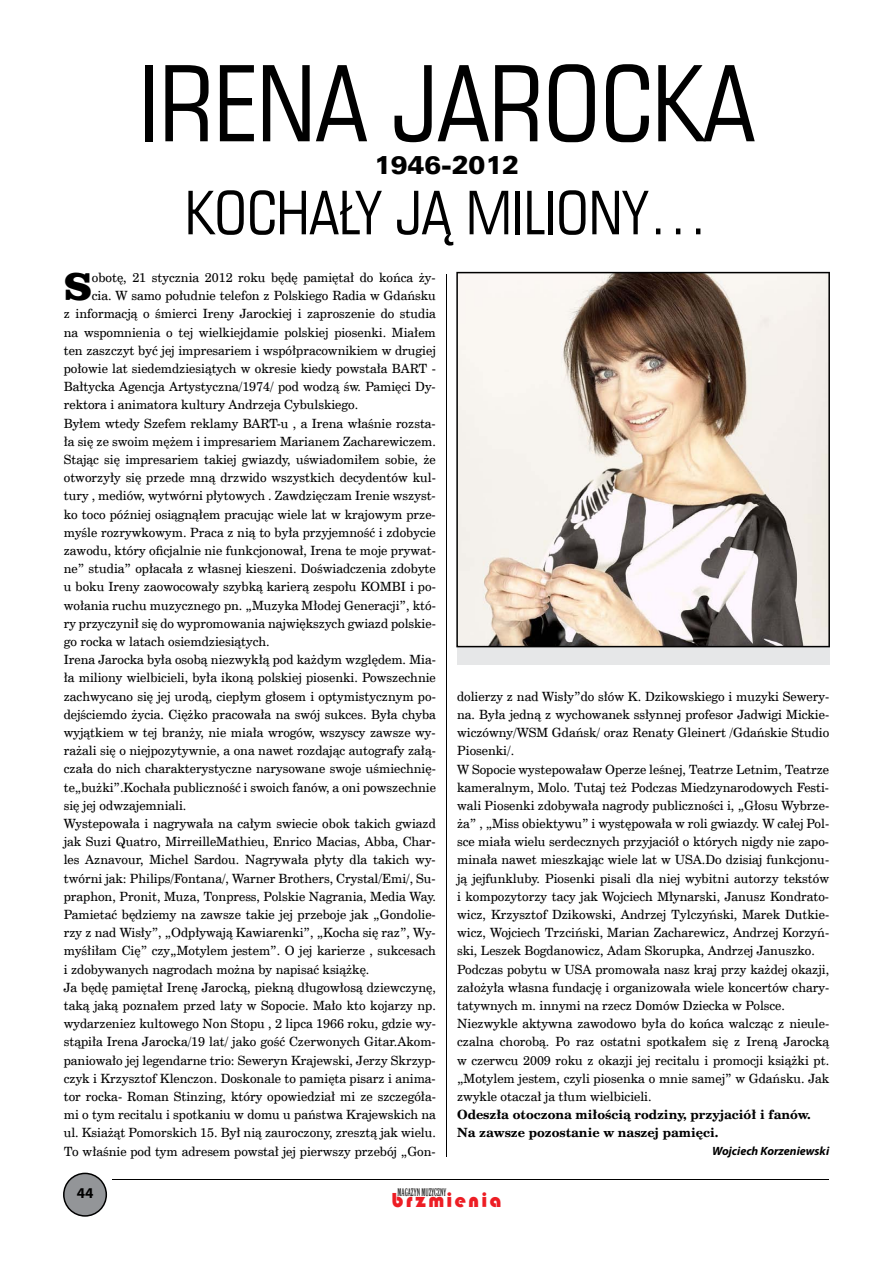
<style>
.page{position:relative;width:893px;height:1263px;background:#fff}
.page>*{position:absolute;margin:0;border:0;box-sizing:border-box;transform-origin:0 0}
.t1{font:105px "Square 721 Cn EU";color:#000}
.t2{font:60px "Square 721 Cn EU";color:#000}
.t3{font:39.9px "Clarendon Blk EU";color:#000}
.t4{font:25.5px "Zurich Blk EU";color:#000}
.t5{font:19.5px "Blippo Blk EU";letter-spacing:.14em;color:#ed1d24}
.t6{font:700 15px "Myriad Pro";color:#000}
.t7{font:12.75px/18.1px "Cent Schbook EU";color:#000}
.t8{font:700 12.75px/18.1px "Cent Schbook EU";color:#000}
.t9{font:italic 700 12px "Myriad Pro";color:#000}
.t10{font:10.5px "Latin X Cn EU";color:#000;scale:.9 1}
</style>
<div class="page">
<hr style="left:113px;top:1179px;width:716px;height:1px;background:#000">
<svg style="left:63px;top:1173px;width:44px;height:44px"></svg>
<hr style="left:446px;top:274px;width:1px;height:883px;background:#000">
<div style="left:457px;top:629px;width:372px;height:36px;background:#e6e7e8"></div>
<svg style="left:456px;top:272px;width:374px;height:375px"></svg>
<h1 class="t1" style="left:138px;top:39px;width:618px">IRENA JAROCKA</h1>
<h3 class="t4" style="left:374px;top:149px;width:146px">1946-2012</h3>
<h2 class="t2" style="left:185px;top:176px;width:525px">KOCHAŁY JĄ MILIONY…</h2>
<h3 class="t3" style="left:64px;top:262px;width:30px">S</h3>
<p class="t7" style="left:92px;top:269px;width:345px">obotę, 21 stycznia 2012 roku będę pamiętał do końca ży-</p>
<p class="t7" style="left:92px;top:287px;width:345px">cia. W samo południe telefon z Polskiego Radia w Gdańsku</p>
<p class="t7" style="left:64px;top:305px;width:374px">z informacją o śmierci Ireny Jarockiej i zaproszenie do studia</p>
<p class="t7" style="left:64px;top:323px;width:374px">na wspomnienia o tej wielkiejdamie polskiej piosenki. Miałem</p>
<p class="t7" style="left:64px;top:342px;width:374px">ten zaszczyt być jej impresariem i współpracownikiem w drugiej</p>
<p class="t7" style="left:64px;top:360px;width:374px">połowie lat siedemdziesiątych w okresie kiedy powstała BART -</p>
<p class="t7" style="left:64px;top:378px;width:374px">Bałtycka Agencja Artystyczna/1974/ pod wodzą św. Pamięci Dy-</p>
<p class="t7" style="left:64px;top:396px;width:296px">rektora i animatora kultury Andrzeja Cybulskiego.</p>
<p class="t7" style="left:64px;top:414px;width:374px">Byłem wtedy Szefem reklamy BART-u , a Irena właśnie rozsta-</p>
<p class="t7" style="left:64px;top:433px;width:374px">ła się ze swoim mężem i impresariem Marianem Zacharewiczem.</p>
<p class="t7" style="left:64px;top:451px;width:374px">Stając się impresariem takiej gwiazdy, uświadomiłem sobie, że</p>
<p class="t7" style="left:64px;top:469px;width:374px">otworzyły się przede mną drzwido wszystkich decydentów kul-</p>
<p class="t7" style="left:64px;top:487px;width:374px">tury , mediów, wytwórni płytowych . Zawdzięczam Irenie wszyst-</p>
<p class="t7" style="left:64px;top:505px;width:374px">ko toco później osiągnąłem pracując wiele lat w krajowym prze-</p>
<p class="t7" style="left:64px;top:524px;width:374px">myśle rozrywkowym. Praca z nią to była przyjemność i zdobycie</p>
<p class="t7" style="left:64px;top:542px;width:374px">zawodu, który oficjalnie nie funkcjonował, Irena te moje prywat-</p>
<p class="t7" style="left:64px;top:560px;width:374px">ne” studia” opłacała z własnej kieszeni. Doświadczenia zdobyte</p>
<p class="t7" style="left:64px;top:578px;width:374px">u boku Ireny zaowocowały szybką karierą zespołu KOMBI i po-</p>
<p class="t7" style="left:64px;top:596px;width:374px">wołania ruchu muzycznego pn. „Muzyka Młodej Generacji”, któ-</p>
<p class="t7" style="left:64px;top:615px;width:374px">ry przyczynił się do wypromowania największych gwiazd polskie-</p>
<p class="t7" style="left:64px;top:633px;width:207px">go rocka w latach osiemdziesiątych.</p>
<p class="t7" style="left:64px;top:651px;width:374px">Irena Jarocka była osobą niezwykłą pod każdym względem. Mia-</p>
<p class="t7" style="left:64px;top:669px;width:374px">ła miliony wielbicieli, była ikoną polskiej piosenki. Powszechnie</p>
<p class="t7" style="left:64px;top:687px;width:374px">zachwycano się jej urodą, ciepłym głosem i optymistycznym po-</p>
<p class="t7" style="left:64px;top:706px;width:374px">dejściemdo życia. Ciężko pracowała na swój sukces. Była chyba</p>
<p class="t7" style="left:64px;top:724px;width:374px">wyjątkiem w tej branży, nie miała wrogów, wszyscy zawsze wy-</p>
<p class="t7" style="left:64px;top:742px;width:374px">rażali się o niejpozytywnie, a ona nawet rozdając autografy załą-</p>
<p class="t7" style="left:64px;top:760px;width:374px">czała do nich charakterystyczne narysowane swoje uśmiechnię-</p>
<p class="t7" style="left:64px;top:778px;width:374px">te„bużki”.Kochała publiczność i swoich fanów, a oni powszechnie</p>
<p class="t7" style="left:64px;top:797px;width:124px">się jej odwzajemniali.</p>
<p class="t7" style="left:64px;top:815px;width:374px">Wystepowała i nagrywała na całym swiecie obok takich gwiazd</p>
<p class="t7" style="left:64px;top:833px;width:374px">jak Suzi Quatro, MirreilleMathieu, Enrico Macias, Abba, Char-</p>
<p class="t7" style="left:64px;top:851px;width:374px">les Aznavour, Michel Sardou. Nagrywała płyty dla takich wy-</p>
<p class="t7" style="left:64px;top:869px;width:374px">twórni jak: Philips/Fontana/, Warner Brothers, Crystal/Emi/, Su-</p>
<p class="t7" style="left:64px;top:887px;width:374px">praphon, Pronit, Muza, Tonpress, Polskie Nagrania, Media Way.</p>
<p class="t7" style="left:64px;top:906px;width:374px">Pamietać będziemy na zawsze takie jej przeboje jak „Gondolie-</p>
<p class="t7" style="left:64px;top:924px;width:374px">rzy z nad Wisły”, „Odpływają Kawiarenki”, „Kocha się raz”, Wy-</p>
<p class="t7" style="left:64px;top:942px;width:374px">myśłiłam Cię” czy„Motylem jestem”. O jej karierze , sukcesach</p>
<p class="t7" style="left:64px;top:960px;width:307px">i zdobywanych nagrodach można by napisać książkę.</p>
<p class="t7" style="left:64px;top:978px;width:374px">Ja będę pamiętał Irenę Jarocką, piekną długowłosą dziewczynę,</p>
<p class="t7" style="left:64px;top:997px;width:374px">taką jaką poznałem przed laty w Sopocie. Mało kto kojarzy np.</p>
<p class="t7" style="left:64px;top:1015px;width:374px">wydarzeniez kultowego Non Stopu , 2 lipca 1966 roku, gdzie wy-</p>
<p class="t7" style="left:64px;top:1033px;width:374px">stąpiła Irena Jarocka/19 lat/ jako gość Czerwonych Gitar.Akom-</p>
<p class="t7" style="left:64px;top:1051px;width:374px">paniowało jej legendarne trio: Seweryn Krajewski, Jerzy Skrzyp-</p>
<p class="t7" style="left:64px;top:1069px;width:374px">czyk i Krzysztof Klenczon. Doskonale to pamięta pisarz i anima-</p>
<p class="t7" style="left:64px;top:1088px;width:374px">tor rocka- Roman Stinzing, który opowiedział mi ze szczegóła-</p>
<p class="t7" style="left:64px;top:1106px;width:374px">mi o tym recitalu i spotkaniu w domu u państwa Krajewskich na</p>
<p class="t7" style="left:64px;top:1124px;width:374px">ul. Ksiażąt Pomorskich 15. Był nią zauroczony, zresztą jak wielu.</p>
<p class="t7" style="left:64px;top:1142px;width:374px">To właśnie pod tym adresem powstał jej pierwszy przebój „Gon-</p>
<p class="t7" style="left:457px;top:687px;width:374px">dolierzy z nad Wisły”do słów K. Dzikowskiego i muzyki Sewery&shy;na. Była jedną z wychowanek ssłynnej profesor Jadwigi Mickie&shy;wiczówny/WSM Gdańsk/ oraz Renaty Gleinert /Gdańskie Studio Piosenki/.<br>W Sopocie wystepowaław Operze leśnej, Teatrze Letnim, Teatrze kameralnym, Molo. Tutaj też Podczas Miedzynarodowych Festi&shy;wali Piosenki zdobywała nagrody publiczności i, „Głosu Wybrze&shy;ża” , „Miss obiektywu” i występowała w roli gwiazdy. W całej Pol&shy;sce miała wielu serdecznych przyjaciół o których nigdy nie zapo&shy;minała nawet mieszkając wiele lat w USA.Do dzisiaj funkcjonu&shy;ją jejfunkluby. Piosenki pisali dla niej wybitni autorzy tekstów i kompozytorzy tacy jak Wojciech Młynarski, Janusz Kondrato&shy;wicz, Krzysztof Dzikowski, Andrzej Tylczyński, Marek Dutkie&shy;wicz, Wojciech Trzciński, Marian Zacharewicz, Andrzej Korzyń&shy;ski, Leszek Bogdanowicz, Adam Skorupka, Andrzej Januszko.<br>Podczas pobytu w USA promowała nasz kraj przy każdej okazji, założyła własna fundację i organizowała wiele koncertów chary&shy;tatywnych m. innymi na rzecz Domów Dziecka w Polsce.<br>Niezwykle aktywna zawodowo była do końca walcząc z nieule&shy;czalna chorobą. Po raz ostatni spotkałem się z Ireną Jarocką w czerwcu 2009 roku z okazji jej recitalu i promocji książki pt. „Motylem jestem, czyli piosenka o mnie samej” w Gdańsku. Jak zwykle otaczał ja tłum wielbicieli.</p>
<p class="t8" style="left:457px;top:1106px;width:355px">Odeszła otoczona miłością rodziny, przyjaciół i fanów.<br>Na zawsze pozostanie w naszej pamięci.</p>
<p class="t9" style="left:712px;top:1143px;width:119px">Wojciech Korzeniewski</p>
<p class="t6" style="left:77px;top:1183px;width:18px">44</p>
<p class="t10" style="left:398px;top:1186px;width:56px">MAGAZYN MUZYCZNY</p>
<h3 class="t5" style="left:392px;top:1188px;width:111px">brzmienia</h3>
</div>
